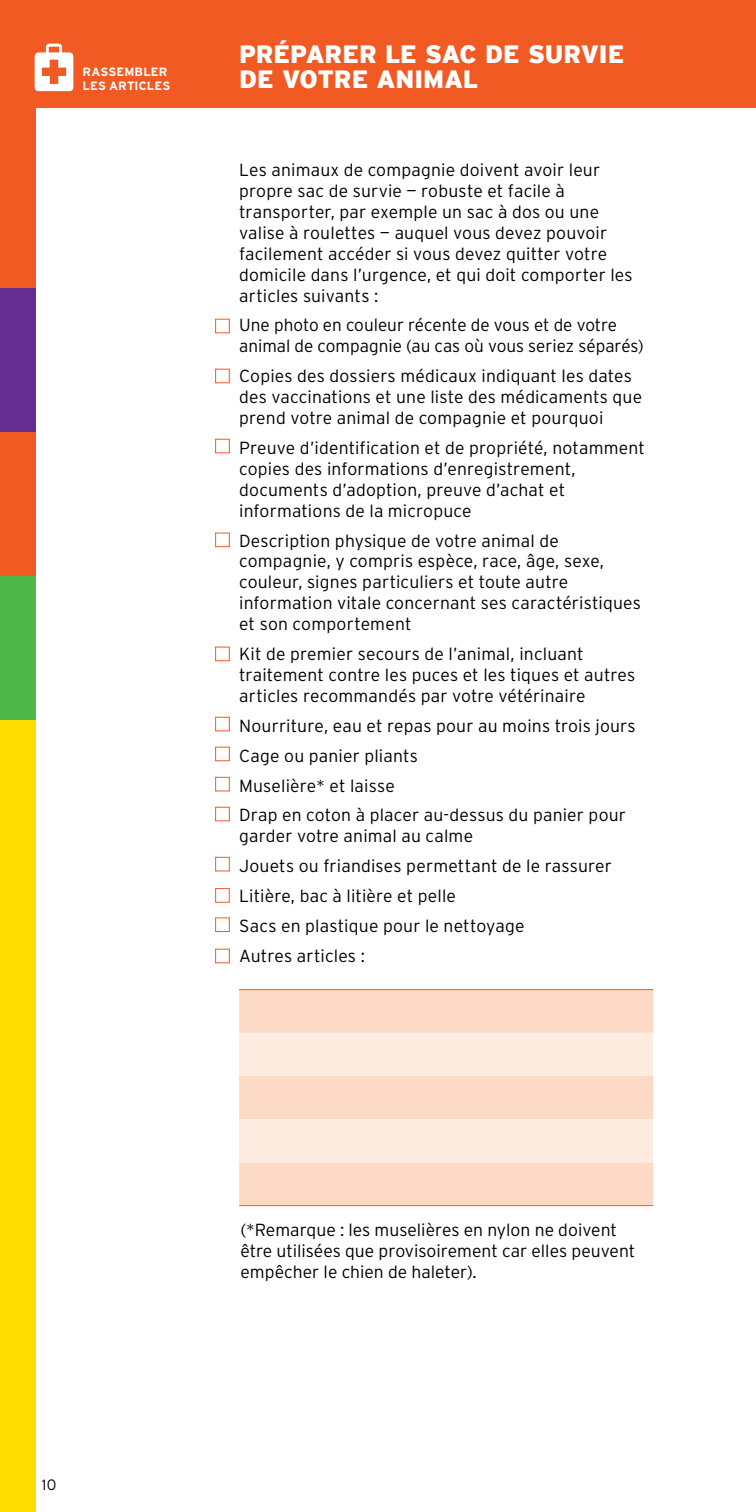
<style>
.page{position:relative;width:756px;height:1512px;background:#fff}
.page>*{position:absolute;margin:0;border:0;box-sizing:border-box;transform-origin:0 0}
.t1{font:900 25px/25px "Interstate";letter-spacing:-.01em;color:#fff}
.t2{font:300 17.6px/21px "Interstate";letter-spacing:.01em;color:#000}
.t3{font:300 15px "Interstate";color:#000}
.t4{font:700 12px "Interstate";letter-spacing:.01em;color:#fff}
</style>
<div class="page">
<div style="left:0;top:0;width:756px;height:108px;background:#f15a22"></div>
<div style="left:0;top:0;width:36px;height:315px;background:#f15a22"></div>
<div style="left:239px;top:990px;width:414px;height:215px;background:#fddac5"></div>
<svg style="left:239px;top:1033px;width:414px;height:129px;background:#fde5d6"></svg>
<hr style="left:239px;top:989px;width:414px;height:1px;background:#f15a22">
<hr style="left:239px;top:1205px;width:414px;height:1px;background:#f15a22">
<div style="left:215px;top:319px;width:15px;height:14px;border:1px solid #f15a22"></div>
<div style="left:215px;top:369px;width:15px;height:14px;border:1px solid #f15a22"></div>
<div style="left:215px;top:439px;width:15px;height:14px;border:1px solid #f15a22"></div>
<div style="left:215px;top:647px;width:15px;height:14px;border:1px solid #f15a22"></div>
<div style="left:215px;top:533px;width:15px;height:14px;border:1px solid #f15a22"></div>
<div style="left:215px;top:717px;width:15px;height:14px;border:1px solid #f15a22"></div>
<div style="left:215px;top:777px;width:15px;height:14px;border:1px solid #f15a22"></div>
<div style="left:215px;top:857px;width:15px;height:14px;border:1px solid #f15a22"></div>
<div style="left:215px;top:917px;width:15px;height:15px;border:1px solid #f15a22"></div>
<div style="left:215px;top:747px;width:15px;height:14px;border:1px solid #f15a22"></div>
<div style="left:215px;top:807px;width:15px;height:14px;border:1px solid #f15a22"></div>
<div style="left:215px;top:888px;width:15px;height:15px;border:1px solid #f15a22"></div>
<div style="left:215px;top:949px;width:15px;height:14px;border:1px solid #f15a22"></div>
<svg style="left:35px;top:44px;width:38px;height:47px"></svg>
<div style="left:0;top:687px;width:36px;height:825px;background:#fd0"></div>
<div style="left:0;top:288px;width:36px;height:144px;background:#662d91"></div>
<div style="left:0;top:576px;width:36px;height:144px;background:#50b848"></div>
<div style="left:0;top:432px;width:36px;height:144px;background:#f15a22"></div>
<p class="t4" style="left:83px;top:65px;width:86px">RASSEMBLER</p>
<p class="t4" style="left:83px;top:79px;width:89px">LES ARTICLES</p>
<p class="t1" style="left:239px;top:42px;width:387px">PRÉPARER LE SAC DE SURVIE<br>DE VOTRE ANIMAL</p>
<p class="t2" style="left:239px;top:159px;width:395px">Les animaux de compagnie doivent avoir leur propre sac de survie — robuste et facile à transporter, par exemple un sac à dos ou une valise à roulettes — auquel vous devez pouvoir facilement accéder si vous devez quitter votre domicile dans l’urgence, et qui doit comporter les articles suivants :</p>
<p class="t2" style="left:239px;top:315px;width:406px">Une photo en couleur récente de vous et de votre animal de compagnie (au cas où vous seriez séparés)</p>
<p class="t2" style="left:239px;top:365px;width:405px">Copies des dossiers médicaux indiquant les dates des vaccinations et une liste des médicaments que prend votre animal de compagnie et pourquoi</p>
<p class="t2" style="left:239px;top:437px;width:407px">Preuve d’identification et de propriété, notamment copies des informations d’enregistrement, documents d’adoption, preuve d’achat et informations de la micropuce</p>
<p class="t2" style="left:239px;top:530px;width:403px">Description physique de votre animal de compagnie, y compris espèce, race, âge, sexe, couleur, signes particuliers et toute autre information vitale concernant ses caractéristiques et son comportement</p>
<p class="t2" style="left:239px;top:643px;width:398px">Kit de premier secours de l’animal, incluant traitement contre les puces et les tiques et autres articles recommandés par votre vétérinaire</p>
<p class="t2" style="left:239px;top:715px;width:398px">Nourriture, eau et repas pour au moins trois jours</p>
<p class="t2" style="left:239px;top:745px;width:180px">Cage ou panier pliants</p>
<p class="t2" style="left:239px;top:775px;width:157px">Muselière* et laisse</p>
<p class="t2" style="left:239px;top:805px;width:388px">Drap en coton à placer au-dessus du panier pour garder votre animal au calme</p>
<p class="t2" style="left:239px;top:855px;width:374px">Jouets ou friandises permettant de le rassurer</p>
<p class="t2" style="left:239px;top:885px;width:218px">Litière, bac à litière et pelle</p>
<p class="t2" style="left:239px;top:915px;width:287px">Sacs en plastique pour le nettoyage</p>
<p class="t2" style="left:239px;top:945px;width:127px">Autres articles :</p>
<p class="t3" style="left:42px;top:1477px;width:16px">10</p>
<p class="t2" style="left:240px;top:1220px;width:396px">(*Remarque : les muselières en nylon ne doivent être utilisées que provisoirement car elles peuvent empêcher le chien de haleter).</p>
</div>
